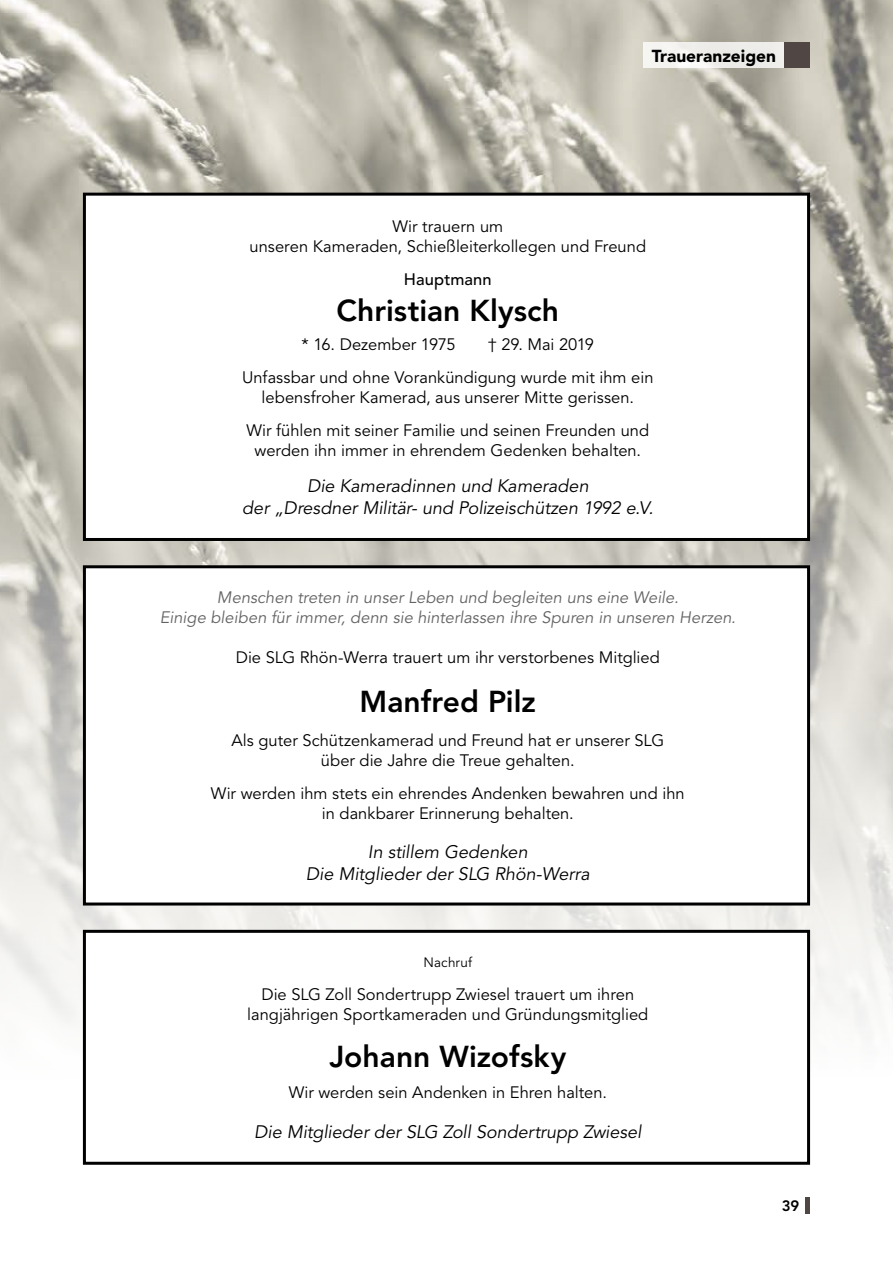
<style>
.page{position:relative;width:893px;height:1263px;background:#fff}
.page>*{position:absolute;margin:0;border:0;box-sizing:border-box;transform-origin:0 0}
.t1{font:800 30px "Avenir LT Std";color:#000}
.t2{font:italic 18px/21.6px "Avenir LT Std";color:#000;text-align:center}
.t3{font:900 17.25px "Avenir LT Std";color:#000}
.t4{font:16.5px/19.8px "Avenir LT Std";color:#000;text-align:center}
.t5{font:italic 16.5px/19.8px "Avenir LT Std";letter-spacing:.005em;color:#636363;text-align:center}
.t6{font:500 16.5px "Avenir LT Std";letter-spacing:.01em;color:#000}
.t7{font:800 15px "Avenir LT Std";color:#000}
.t8{font:13.5px "Avenir LT Std";letter-spacing:.01em;color:#000}
</style>
<div class="page">
<img style="left:0;top:0;width:893px;height:1165px">
<hr style="left:806px;top:1197px;width:4px;height:16px;background:#504744">
<div style="left:643px;top:43px;width:141px;height:25px;background:linear-gradient(to right,#f7f6f3,#ebeae7)"></div>
<div style="left:784px;top:43px;width:26px;height:25px;background:#504744"></div>
<div style="left:84px;top:194px;width:724px;height:345px;background:#fff"></div>
<div style="left:83px;top:193px;width:727px;height:348px;border:3px solid #000"></div>
<div style="left:84px;top:931px;width:724px;height:232px;background:#fff"></div>
<div style="left:83px;top:930px;width:727px;height:235px;border:3px solid #000"></div>
<div style="left:84px;top:567px;width:724px;height:337px;background:#fff"></div>
<div style="left:83px;top:565px;width:727px;height:340px;border:3px solid #000"></div>
<p class="t3" style="left:652px;top:45px;width:126px">Traueranzeigen</p>
<p class="t4" style="left:250px;top:217px;width:398px">Wir trauern um<br>unseren Kameraden, Schießleiterkollegen und Freund</p>
<p class="t6" style="left:404px;top:270px;width:89px">Hauptmann</p>
<h1 class="t1" style="left:337px;top:293px;width:224px">Christian Klysch</h1>
<p class="t4" style="left:302px;top:334px;width:156px">* 16. Dezember 1975</p>
<p class="t4" style="left:242px;top:328px;width:413px;line-height:33.3px;text-align:left;text-indent:246px">† 29. Mai 2019<br>Unfassbar und ohne Vorankündigung wurde mit ihm ein</p>
<p class="t4" style="left:246px;top:381px;width:404px;line-height:33.3px">lebensfroher Kamerad, aus unserer Mitte gerissen.<br>Wir fühlen mit seiner Familie und seinen Freunden und</p>
<p class="t4" style="left:254px;top:441px;width:388px">werden ihn immer in ehrendem Gedenken behalten.</p>
<p class="t2" style="left:242px;top:476px;width:413px">Die Kameradinnen und Kameraden<br>der „Dresdner Militär- und Polizeischützen 1992 e.V.</p>
<p class="t5" style="left:160px;top:588px;width:578px">Menschen treten in unser Leben und begleiten uns eine Weile.<br>Einige bleiben für immer, denn sie hinterlassen ihre Spuren in unseren Herzen.</p>
<p class="t4" style="left:236px;top:648px;width:426px">Die SLG Rhön-Werra trauert um ihr verstorbenes Mitglied</p>
<h1 class="t1" style="left:360px;top:684px;width:178px">Manfred Pilz</h1>
<p class="t4" style="left:231px;top:730px;width:434px">Als guter Schützenkamerad und Freund hat er unserer SLG über die Jahre die Treue gehalten.</p>
<p class="t4" style="left:211px;top:784px;width:475px">Wir werden ihm stets ein ehrendes Andenken bewahren und ihn in dankbarer Erinnerung behalten.</p>
<p class="t2" style="left:306px;top:842px;width:285px">In stillem Gedenken<br>Die Mitglieder der SLG Rhön-Werra</p>
<p class="t8" style="left:424px;top:954px;width:50px">Nachruf</p>
<p class="t4" style="left:247px;top:985px;width:403px">Die SLG Zoll Sondertrupp Zwiesel trauert um ihren langjährigen Sportkameraden und Gründungsmitglied</p>
<h1 class="t1" style="left:329px;top:1038px;width:238px">Johann Wizofsky</h1>
<p class="t4" style="left:289px;top:1083px;width:320px">Wir werden sein Andenken in Ehren halten.</p>
<p class="t2" style="left:254px;top:1121px;width:389px">Die Mitglieder der SLG Zoll Sondertrupp Zwiesel</p>
<p class="t7" style="left:782px;top:1197px;width:19px">39</p>
</div>
